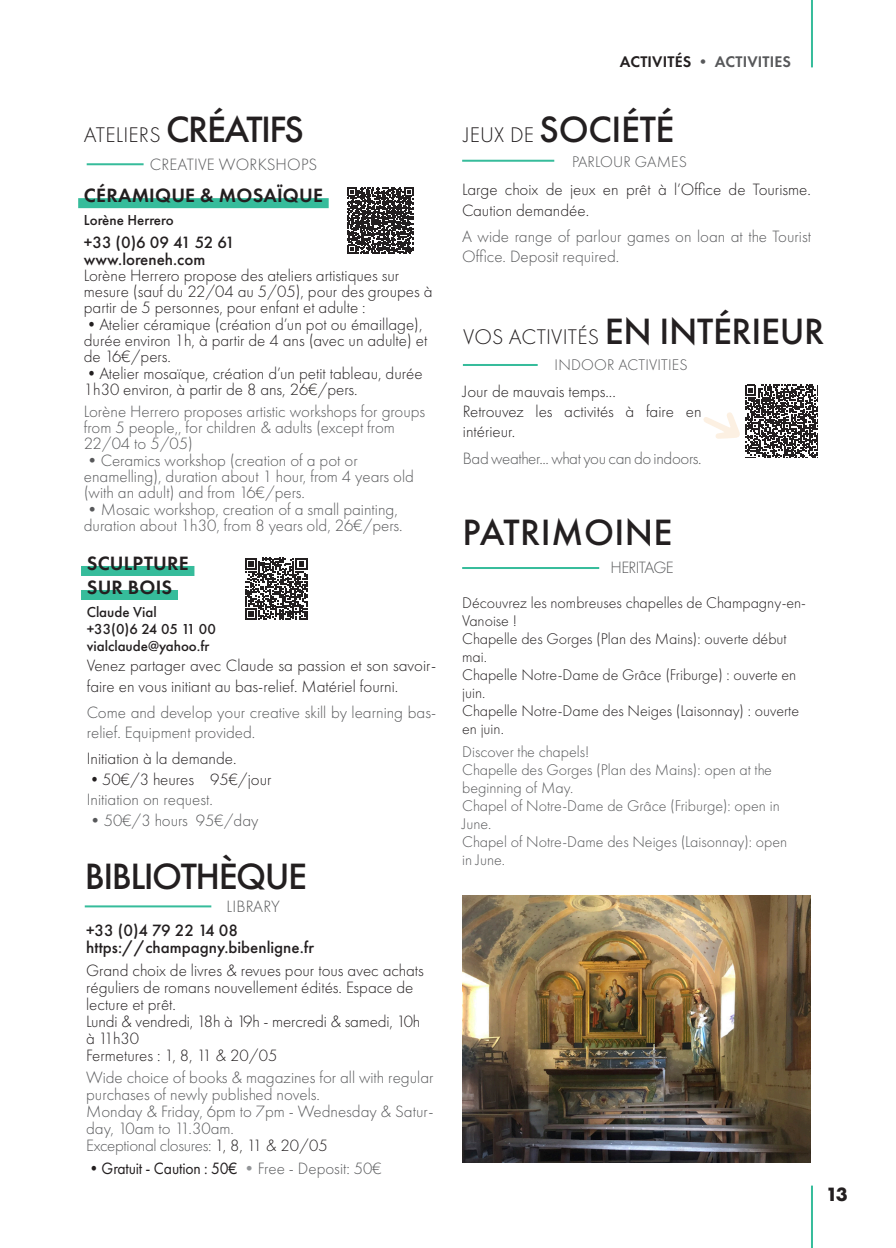
<style>
.page{position:relative;width:896px;height:1248px;background:#fff}
.page>*{position:absolute;margin:0;border:0;box-sizing:border-box;transform-origin:0 0}
.t1{font:500 38px "Futura PT";letter-spacing:-.015em;color:#231f20}
.t2{font:500 38px "Futura PT";letter-spacing:-.04em;color:#231f20}
.t3{font:500 38px "Futura PT";letter-spacing:.01em;color:#231f20}
.t4{font:300 22px "Futura PT";letter-spacing:.01em;color:#231f20}
.t5{font:600 20px "Futura PT";letter-spacing:.01em;color:#231f20}
.t6{font:700 20px "Futura PT";color:#231f20}
.t7{font:300 17px/16px "Futura PT";color:#231f20}
.t8{font:300 17px/16px "Futura PT";color:#57585a}
.t9{font:500 17px "Futura PT";color:#231f20}
.t10{font:300 17px "Futura PT";letter-spacing:-.02em;color:#57585a}
.t11{font:17px "Futura PT";letter-spacing:-.01em;color:#231f20;scale:.92 1}
.t12{font:300 17px "Futura PT";letter-spacing:-.04em;color:#57585a}
.t13{font:300 16px/18px "Futura PT";color:#231f20}
.t14{font:300 16px/18px "Futura PT";color:#57585a}
.t15{font:600 16px "Futura PT";letter-spacing:.01em;color:#57585a}
.t16{font:500 15px "Futura PT";color:#231f20}
.s1{font-weight:500;font-size:38px}
.s2{font-weight:400}
.s3{color:#231f20}
.s4{font-weight:300;color:#939598}
.s5{font-weight:300;color:#57585a}
.s6{font-weight:300;font-size:22px}
</style>
<div class="page">
<hr style="left:811px;top:1185px;width:2px;height:62px;background:#36bc9b">
<hr style="left:811px;top:0;width:2px;height:67px;background:#36bc9b">
<hr style="left:85px;top:905px;width:126px;height:2px;background:#36bc9b">
<hr style="left:87px;top:163px;width:57px;height:2px;background:#36bc9b">
<div style="left:78px;top:198px;width:251px;height:10px;background:#36bc9b"></div>
<svg style="left:347px;top:188px;width:66px;height:65px"></svg>
<hr style="left:462px;top:567px;width:137px;height:2px;background:#36bc9b">
<hr style="left:463px;top:364px;width:75px;height:2px;background:#36bc9b">
<svg style="left:703px;top:384px;width:115px;height:74px"></svg>
<img style="left:462px;top:895px;width:349px;height:267px">
<hr style="left:462px;top:160px;width:92px;height:2px;background:#36bc9b">
<div style="left:81px;top:566px;width:113px;height:10px;background:#36bc9b"></div>
<div style="left:81px;top:590px;width:97px;height:10px;background:#36bc9b"></div>
<svg style="left:245px;top:557px;width:62px;height:63px"></svg>
<p class="t4" style="left:84px;top:122px;width:221px">ATELIERS <span class="s1">CRÉATIFS</span></p>
<p class="t8" style="left:150px;top:157px;width:169px">CREATIVE WORKSHOPS</p>
<p class="t5" style="left:84px;top:183px;width:241px">CÉRAMIQUE &amp; MOSAÏQUE</p>
<p class="t16" style="left:84px;top:211px;width:91px">Lorène Herrero</p>
<p class="t9" style="left:84px;top:232px;width:152px">+33 (0)6 09 41 52 61</p>
<p class="t9" style="left:84px;top:249px;width:123px">www.loreneh.com</p>
<p class="t7" style="left:84px;top:267px;width:350px">Lorène Herrero propose des ateliers artistiques sur mesure (sauf du 22/04 au 5/05), pour des groupes à partir de 5 personnes, pour enfant et adulte :</p>
<p class="t7" style="left:84px;top:316px;width:345px"><span class="s2">•</span>Atelier céramique (création d’un pot ou émaillage), durée environ 1h, à partir de 4 ans (avec un adulte) et de 16€/pers.</p>
<p class="t7" style="left:84px;top:365px;width:340px"><span class="s2">•</span>Atelier mosaïque, création d’un petit tableau, durée<br>1h30 environ, à partir de 8 ans, 26€/pers.</p>
<p class="t8" style="left:84px;top:403px;width:343px">Lorène Herrero proposes artistic workshops for groups from 5 people,, for children &amp; adults (except from<br>22/04 to 5/05)</p>
<p class="t8" style="left:84px;top:452px;width:332px">•Ceramics workshop (creation of a pot or enamelling), duration about 1 hour, from 4 years old (with an adult) and from 16€/pers.</p>
<p class="t8" style="left:84px;top:501px;width:320px">•Mosaic workshop, creation of a small painting, duration about 1h30, from 8 years old, 26€/pers.</p>
<p class="t5" style="left:87px;top:551px;width:103px">SCULPTURE</p>
<p class="t5" style="left:87px;top:575px;width:87px">SUR BOIS</p>
<p class="t16" style="left:87px;top:603px;width:72px">Claude Vial</p>
<p class="t16" style="left:87px;top:620px;width:131px">+33(0)6 24 05 11 00</p>
<p class="t16" style="left:87px;top:637px;width:124px">vialclaude@yahoo.fr</p>
<p class="t7" style="left:87px;top:655px;width:351px;line-height:20.4px">Venez partager avec Claude sa passion et son savoir&shy;faire en vous initiant au bas-relief. Matériel fourni.</p>
<p class="t8" style="left:87px;top:702px;width:351px;line-height:20.4px">Come and develop your creative skill by learning bas&shy;relief. Equipment provided.</p>
<p class="t7" style="left:87px;top:750px;width:151px">Initiation à la demande.</p>
<p class="t7" style="left:87px;top:771px;width:186px"><span class="s2">•</span>50€/3 heures 95€/jour</p>
<p class="t8" style="left:87px;top:791px;width:128px">Initiation on request.</p>
<p class="t8" style="left:87px;top:812px;width:173px">•50€/3 hours 95€/day</p>
<p class="t2" style="left:85px;top:853px;width:223px">BIBLIOTHÈQUE</p>
<p class="t8" style="left:227px;top:898px;width:55px">LIBRARY</p>
<p class="t9" style="left:86px;top:919px;width:154px">+33 (0)4 79 22 14 08</p>
<p class="t9" style="left:86px;top:936px;width:229px">https://champagny.bibenligne.fr</p>
<p class="t7" style="left:86px;top:961px;width:339px;line-height:17px">Grand choix de livres &amp; revues pour tous avec achats réguliers de romans nouvellement édités. Espace de lecture et prêt.</p>
<p class="t7" style="left:86px;top:1012px;width:336px;line-height:17px">Lundi &amp; vendredi, 18h à 19h - mercredi &amp; samedi, 10h à 11h30</p>
<p class="t7" style="left:86px;top:1047px;width:193px">Fermetures : 1, 8, 11 &amp; 20/05</p>
<p class="t8" style="left:86px;top:1069px;width:349px;line-height:17px">Wide choice of books &amp; magazines for all with regular purchases of newly published novels.</p>
<p class="t8" style="left:86px;top:1103px;width:349px;line-height:17px">Monday &amp; Friday, 6pm to 7pm - Wednesday &amp; Satur&shy;day, 10am to 11.30am.</p>
<p class="t10" style="left:86px;top:1135px;width:243px">Exceptional closures: <span class="s3">1, 8, 11 &amp; 20/05</span></p>
<p class="t11" style="left:86px;top:1158px;width:323px">•Gratuit - Caution : 50€ <span class="s4">•</span><span class="s5">Free - Deposit: 50€</span></p>
<p class="t15" style="left:620px;top:52px;width:173px"><span class="s3">ACTIVITÉS</span> • ACTIVITIES</p>
<p class="t1" style="left:464px;top:107px;width:212px"><span class="s6">JEUX DE</span> SOCIÉTÉ</p>
<p class="t14" style="left:572px;top:153px;width:116px">PARLOUR GAMES</p>
<p class="t7" style="left:462px;top:179px;width:350px;line-height:20.4px">Large choix de jeux en prêt à l’Office de Tourisme.<br>Caution demandée.</p>
<p class="t8" style="left:462px;top:226px;width:350px;line-height:20.4px">A wide range of parlour games on loan at the Tourist<br>Office. Deposit required.</p>
<p class="t4" style="left:463px;top:324px;width:363px">VOS ACTIVITÉS <span class="s1">EN INTÉRIEUR</span></p>
<p class="t14" style="left:554px;top:356px;width:135px">INDOOR ACTIVITIES</p>
<p class="t7" style="left:463px;top:383px;width:154px">Jour de mauvais temps...</p>
<p class="t7" style="left:463px;top:401px;width:240px;line-height:20.4px">Retrouvez les activités à faire en intérieur.</p>
<p class="t10" style="left:463px;top:448px;width:240px">Bad weather... what you can do indoors.</p>
<p class="t3" style="left:462px;top:509px;width:212px">PATRIMOINE</p>
<p class="t12" style="left:610px;top:558px;width:65px">HERITAGE</p>
<p class="t13" style="left:462px;top:593px;width:345px">Découvrez les nombreuses chapelles de Champagny-en-<br>Vanoise !</p>
<p class="t13" style="left:462px;top:629px;width:326px">Chapelle des Gorges (Plan des Mains): ouverte début mai.</p>
<p class="t13" style="left:462px;top:665px;width:336px">Chapelle Notre-Dame de Grâce (Friburge) : ouverte en juin.</p>
<p class="t13" style="left:462px;top:701px;width:338px">Chapelle Notre-Dame des Neiges (Laisonnay) : ouverte en juin.</p>
<p class="t14" style="left:462px;top:743px;width:129px">Discover the chapels!</p>
<p class="t14" style="left:462px;top:761px;width:311px">Chapelle des Gorges (Plan des Mains): open at the beginning of May.</p>
<p class="t14" style="left:462px;top:797px;width:319px">Chapel of Notre-Dame de Grâce (Friburge): open in<br>June.</p>
<p class="t14" style="left:462px;top:833px;width:327px">Chapel of Notre-Dame des Neiges (Laisonnay): open in June.</p>
<p class="t6" style="left:826px;top:1181px;width:23px">13</p>
</div>
